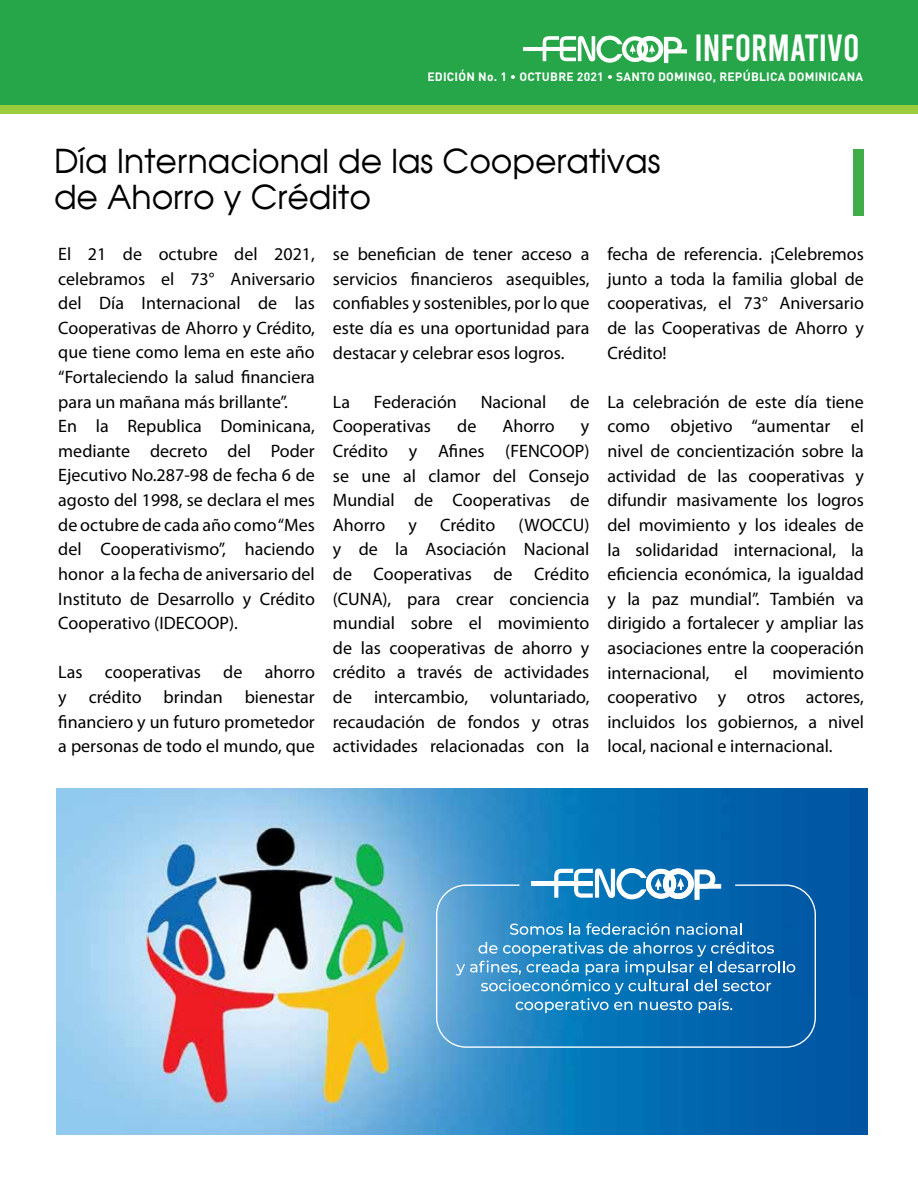
<style>
.page{position:relative;width:918px;height:1188px;background:#fff}
.page>*{position:absolute;margin:0;border:0;box-sizing:border-box;transform-origin:0 0}
.t1{font:37.65px "Bebas";color:#fff}
.t2{font:33px/36.6px "Avalon Plain";color:#000}
.t3{font:18px/24.6px "Myriad Pro";color:#000;text-align:justify}
.t4{font:700 12px "DIN";letter-spacing:.02em;color:#fff}
</style>
<div class="page">
<div style="left:0;top:0;width:918px;height:105px;background:#27a549"></div>
<div style="left:0;top:105px;width:918px;height:8px;background:#9ccb3b"></div>
<hr style="left:523px;top:47px;width:53px;height:4px;background:#fff">
<svg style="left:543px;top:35px;width:144px;height:29px"></svg>
<div style="left:853px;top:149px;width:11px;height:67px;background:#41ad49"></div>
<img style="left:56px;top:788px;width:811px;height:347px">
<svg style="left:717px;top:886px;width:4px;height:3px"></svg>
<hr style="left:532px;top:881px;width:61px;height:4px;background:#fff">
<svg style="left:554px;top:867px;width:163px;height:34px"></svg>
<svg style="left:510px;top:924px;width:53px;height:11px"></svg>
<svg style="left:569px;top:923px;width:11px;height:12px"></svg>
<svg style="left:586px;top:923px;width:83px;height:12px"></svg>
<svg style="left:676px;top:923px;width:66px;height:12px"></svg>
<svg style="left:456px;top:942px;width:339px;height:71px;background:#358ac2"></svg>
<div style="left:436px;top:884px;width:380px;height:164px;border:1px solid #fff;border-radius:30px"></div>
<h1 class="t1" style="left:694px;top:29px;width:167px">INFORMATIVO</h1>
<p class="t4" style="left:427px;top:69px;width:437px">EDICIÓN No. 1 • OCTUBRE 2021 • SANTO DOMINGO, REPÚBLICA DOMINICANA</p>
<h2 class="t2" style="left:54px;top:142px;width:608px">Día Internacional de las Cooperativas de Ahorro y Crédito</h2>
<p class="t3" style="left:58px;top:241px;width:258px;text-align:left">El 21 de octubre del 2021, celebramos el 73° Aniversario del Día Internacional de las<br>Cooperativas de Ahorro y Crédito, que tiene como lema en este año “Fortaleciendo la salud financiera para un mañana más brillante”.<br>En la Republica Dominicana, mediante decreto del Poder<br>Ejecutivo No.287-98 de fecha 6 de agosto del 1998, se declara el mes de octubre de cada año como “Mes del Cooperativismo”, haciendo honor a la fecha de aniversario del<br>Instituto de Desarrollo y Crédito<br>Cooperativo (IDECOOP).</p>
<p class="t3" style="left:58px;top:660px;width:258px">Las cooperativas de ahorro y crédito brindan bienestar financiero y un futuro prometedor a personas de todo el mundo, que</p>
<p class="t3" style="left:333px;top:242px;width:258px">se benefician de tener acceso a servicios financieros asequibles, confiables y sostenibles, por lo que este día es una oportunidad para destacar y celebrar esos logros.</p>
<p class="t3" style="left:333px;top:389px;width:19px">La</p>
<p class="t3" style="left:374px;top:389px;width:85px">Federación</p>
<p class="t3" style="left:481px;top:389px;width:67px">Nacional</p>
<p class="t3" style="left:570px;top:389px;width:21px">de</p>
<p class="t3" style="left:333px;top:414px;width:100px">Cooperativas</p>
<p class="t3" style="left:457px;top:414px;width:21px">de</p>
<p class="t3" style="left:502px;top:414px;width:54px">Ahorro</p>
<p class="t3" style="left:333px;top:414px;width:258px;text-indent:248px">y Crédito y Afines (FENCOOP) se une al clamor del Consejo Mundial de Cooperativas de Ahorro</p>
<p class="t3" style="left:408px;top:512px;width:10px">y</p>
<p class="t3" style="left:440px;top:512px;width:57px">Crédito</p>
<p class="t3" style="left:333px;top:512px;width:258px;text-indent:186px">(WOCCU) y de la Asociación Nacional de Cooperativas de Crédito (CUNA), para crear conciencia mundial sobre el movimiento de las cooperativas de ahorro y crédito a través de actividades de intercambio, voluntariado, recaudación de fondos y otras actividades relacionadas con la</p>
<p class="t3" style="left:607px;top:242px;width:258px">fecha de referencia. ¡Celebremos junto a toda la familia global de cooperativas, el 73° Aniversario de las Cooperativas de Ahorro y Crédito!</p>
<p class="t3" style="left:607px;top:389px;width:258px">La celebración de este día tiene como objetivo “aumentar el nivel de concientización sobre la actividad de las cooperativas y difundir masivamente los logros del movimiento y los ideales de la solidaridad internacional, la eficiencia económica, la igualdad y la paz mundial”. También va dirigido a fortalecer y ampliar las asociaciones entre la cooperación internacional,</p>
<p class="t3" style="left:734px;top:660px;width:15px">el</p>
<p class="t3" style="left:607px;top:660px;width:258px;text-indent:165px">movimiento cooperativo y otros actores, incluidos los gobiernos, a nivel local, nacional e internacional.</p>
</div>
